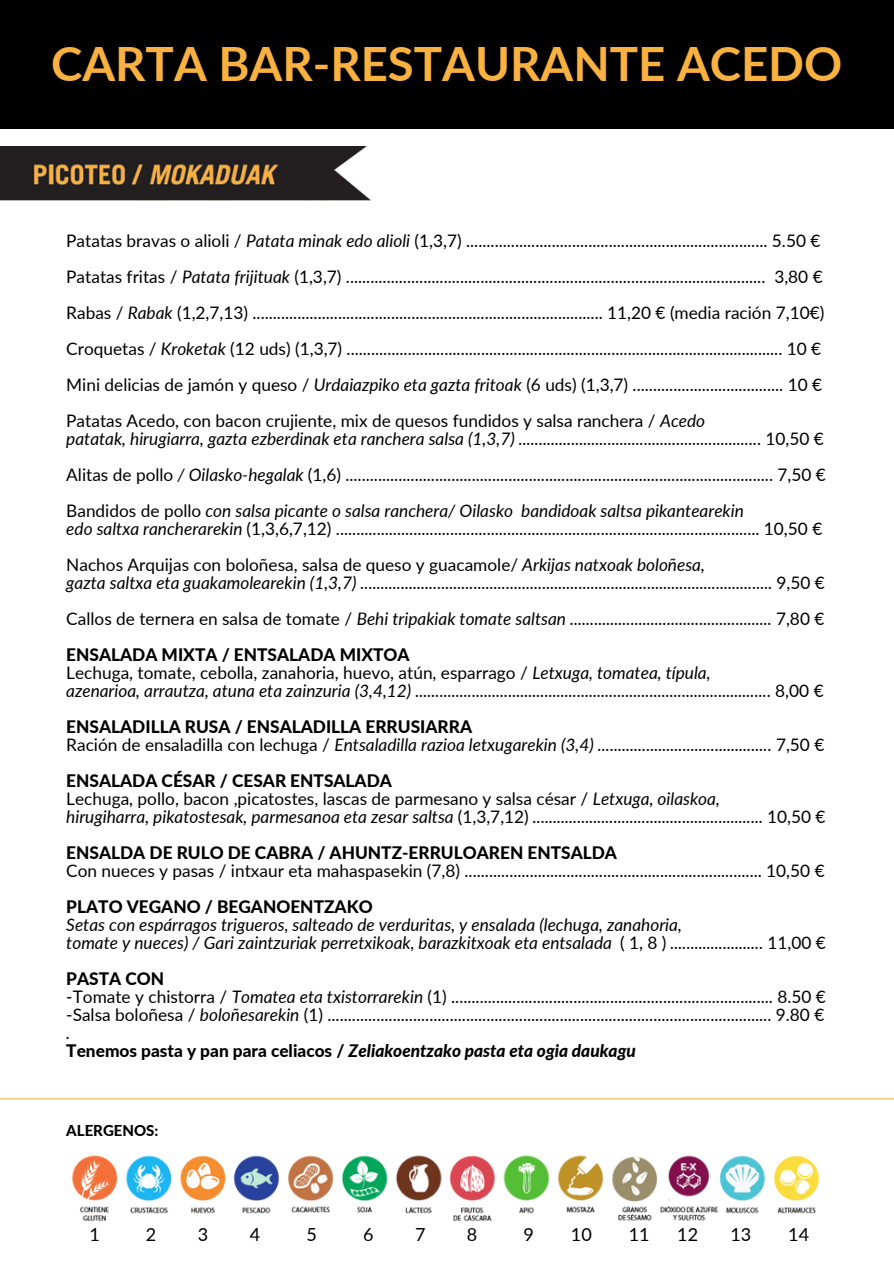
<style>
.page{position:relative;width:894px;height:1264px;background:#fff}
.page>*{position:absolute;margin:0;border:0;box-sizing:border-box;transform-origin:0 0}
.t1{font:700 47.25px "Lato";color:#f9b141}
.t2{font:18px "Lato";color:#000}
.t3{font:17.25px/18px "Lato";color:#000}
.t4{font:italic 17.25px/18px "Lato";color:#000}
.t5{font:800 17.25px "Lato";color:#000}
.t6{font:800 15px "Lato";color:#000}
.s1{font-style:italic}
.s2{font-style:normal}
.s3{font-weight:800;font-style:normal}
.s4{font-weight:800}
.s5{font-weight:800;font-style:italic}
</style>
<div class="page">
<img style="left:0;top:146px;width:371px;height:54px">
<img style="left:71px;top:1155px;width:749px;height:67px">
<div style="left:0;top:0;width:893px;height:129px;background:#000"></div>
<hr style="left:0;top:1098px;width:893px;height:1px;background:#f9b141">
<p class="t1" style="left:51px;top:34px;width:792px">CARTA BAR-RESTAURANTE ACEDO</p>
<h2 class="t3" style="left:66px;top:231px;width:755px">Patatas bravas o alioli / <span class="s1">Patata minak edo alioli</span> (1,3,7) .......................................................................... 5.50 €</h2>
<h2 class="t3" style="left:66px;top:267px;width:757px">Patatas fritas / <span class="s1">Patata frijituak</span> (1,3,7) ....................................................................................................... 3,80 €</h2>
<h2 class="t3" style="left:66px;top:303px;width:759px">Rabas / <span class="s1">Rabak</span> (1,2,7,13) ...................................................................................... 11,20 € (media ración 7,10€)</h2>
<h2 class="t3" style="left:66px;top:339px;width:756px">Croquetas / <span class="s1">Kroketak</span> (12 uds) (1,3,7) ........................................................................................................... 10 €</h2>
<h2 class="t3" style="left:66px;top:375px;width:757px">Mini delicias de jamón y queso / <span class="s1">Urdaiazpiko eta gazta fritoak</span> (6 uds) (1,3,7) ..................................... 10 €</h2>
<h2 class="t4" style="left:66px;top:411px;width:759px"><span class="s2">Patatas Acedo, con bacon crujiente, mix de quesos fundidos y salsa ranchera /</span> Acedo<br>patatak, hirugiarra, gazta ezberdinak eta ranchera salsa (1,3,7) ...........................................................<span class="s2">. 10,50 €</span></h2>
<h2 class="t3" style="left:66px;top:465px;width:760px">Alitas de pollo <span class="s1">/ Oilasko-hegalak</span> (1,6) ......................................................................................................... 7,50 €</h2>
<h2 class="t3" style="left:66px;top:501px;width:757px">Bandidos de pollo <span class="s1">con salsa picante o salsa ranchera/ Oilasko bandidoak saltsa pikantearekin<br>edo saltxa rancherarekin</span> (1,3,6,7,12) ........................................................................................................ 10,50 €</h2>
<h2 class="t4" style="left:66px;top:555px;width:760px"><span class="s2">Nachos Arquijas con boloñesa, salsa de queso y guacamole/</span> Arkijas natxoak boloñesa,<br>gazta saltxa eta guakamolearekin (1,3,7) ...................................................................................................... <span class="s2">9,50 €</span></h2>
<h2 class="t4" style="left:66px;top:609px;width:759px"><span class="s2">Callos de ternera en salsa de tomate /</span> Behi tripakiak tomate saltsan .................................................. <span class="s2">7,80 €</span></h2>
<h2 class="t4" style="left:66px;top:645px;width:758px"><span class="s3">ENSALADA MIXTA / ENTSALADA MIXTOA<br></span><span class="s2">Lechuga, tomate, cebolla, zanahoria, huevo, atún, esparrago /</span> Letxuga, tomatea, típula,<br>azenarioa, arrautza, atuna eta zainzuria (3,4,12) .......................................................................................<span class="s2">. 8,00 €</span></h2>
<h2 class="t4" style="left:66px;top:717px;width:759px"><span class="s3">ENSALADILLA RUSA / ENSALADILLA ERRUSIARRA<br></span><span class="s2">Ración de ensaladilla con lechuga /</span> Entsaladilla razioa letxugarekin (3,4) ..........................................<span class="s2">. 7,50 €</span></h2>
<h2 class="t4" style="left:66px;top:771px;width:760px"><span class="s3">ENSALADA CÉSAR / CESAR ENTSALADA<br></span><span class="s2">Lechuga, pollo, bacon ,picatostes, lascas de parmesano y salsa césar /</span> Letxuga, oilaskoa,<br>hirugiharra, pikatostesak, parmesanoa eta zesar saltsa <span class="s2">(1,3,7,12)</span> ......................................................... <span class="s2">10,50 €</span></h2>
<h2 class="t3" style="left:66px;top:843px;width:759px"><span class="s4">ENSALDA DE RULO DE CABRA / AHUNTZ-ERRULOAREN ENTSALDA<br></span>Con nueces y pasas / intxaur eta mahaspasekin (7,8) ......................................................................... 10,50 €</h2>
<h2 class="t4" style="left:66px;top:897px;width:760px"><span class="s3">PLATO VEGANO / BEGANOENTZAKO<br></span>Setas con espárragos trigueros, salteado de verduritas, y ensalada (lechuga, zanahoria,<br>tomate y nueces) / Gari zaintzuriak perretxikoak, barazkitxoak eta entsalada <span class="s2">( 1, 8 )</span> ....................... <span class="s2">11,00 €</span></h2>
<h2 class="t5" style="left:66px;top:968px;width:99px">PASTA CON</h2>
<p class="t3" style="left:66px;top:987px;width:760px">-Tomate y chistorra / <span class="s1">Tomatea eta txistorrarekin</span> (1) ............................................................................... 8.50 €</p>
<h2 class="t3" style="left:66px;top:1005px;width:759px">-Salsa boloñesa / <span class="s1">boloñesarekin</span> (1) ............................................................................................................. 9.80 € <span class="s1">.<br></span><span class="s4">Tenemos pasta y pan para celiacos /</span> <span class="s5">Zeliakoentzako pasta eta ogia daukagu</span></h2>
<p class="t6" style="left:66px;top:1121px;width:94px">ALERGENOS:</p>
<h2 class="t2" style="left:89px;top:1222px;width:12px">1</h2>
<h2 class="t2" style="left:146px;top:1222px;width:12px">2</h2>
<h2 class="t2" style="left:198px;top:1222px;width:12px">3</h2>
<h2 class="t2" style="left:250px;top:1222px;width:12px">4</h2>
<h2 class="t2" style="left:306px;top:1222px;width:12px">5</h2>
<h2 class="t2" style="left:363px;top:1222px;width:12px">6</h2>
<h2 class="t2" style="left:415px;top:1222px;width:12px">7</h2>
<h2 class="t2" style="left:467px;top:1222px;width:12px">8</h2>
<h2 class="t2" style="left:523px;top:1222px;width:12px">9</h2>
<h2 class="t2" style="left:570px;top:1222px;width:22px">10</h2>
<h2 class="t2" style="left:628px;top:1222px;width:22px">11</h2>
<h2 class="t2" style="left:677px;top:1222px;width:22px">12</h2>
<h2 class="t2" style="left:730px;top:1222px;width:22px">13</h2>
<h2 class="t2" style="left:788px;top:1222px;width:22px">14</h2>
</div>
